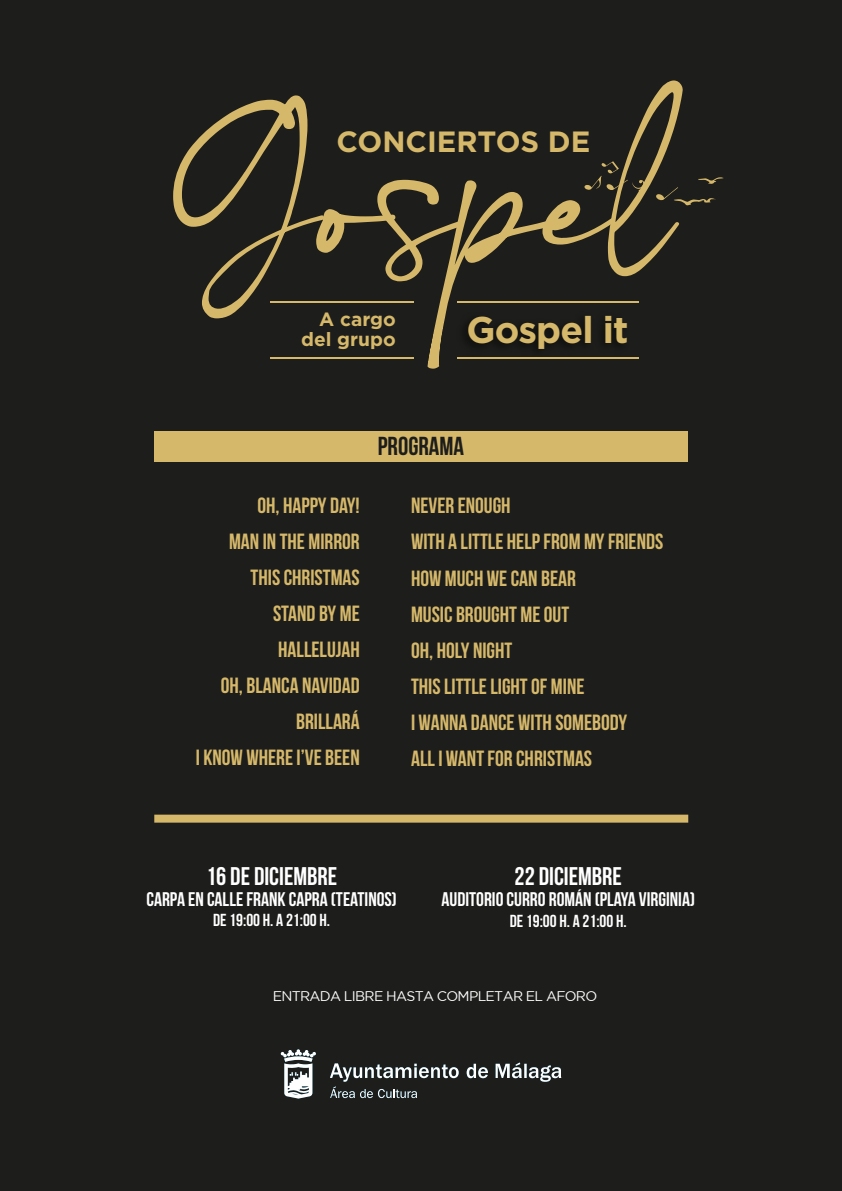
<style>
.page{position:relative;width:842px;height:1191px;background:#1d1d1b}
.page>*{position:absolute;margin:0;border:0;box-sizing:border-box;transform-origin:0 0}
.t1{font:251px "Charlotte";color:#d6b86a}
.t2{font:700 37.2px "Gotham";letter-spacing:-.025em;color:#d6b86a}
.t3{font:700 29.2px "Gotham";color:#d6b86a}
.t4{font:26px "Bebas Neue";color:#1d1d1b}
.t5{font:25.6px "Bebas Neue";color:#fff}
.t6{font:22px/36px "Bebas Neue";color:#d6b86a}
.t7{font:19.8px "Bebas Neue";color:#fff}
.t8{font:700 19.2px/19.2px "Gotham";color:#d6b86a;text-align:right}
.t9{font:17.4px "Bebas Neue";color:#fff}
.t10{font:14px "Gotham";letter-spacing:-.05em;color:#fff}
</style>
<div class="page">
<div style="left:154px;top:431px;width:534px;height:30px;background:#d6b86a"></div>
<img style="left:457px;top:325px;width:162px;height:34px">
<hr style="left:458px;top:357px;width:181px;height:2px;background:#d6b86a">
<hr style="left:458px;top:301px;width:181px;height:2px;background:#d6b86a">
<hr style="left:271px;top:357px;width:143px;height:2px;background:#d6b86a">
<hr style="left:271px;top:301px;width:143px;height:2px;background:#d6b86a">
<svg style="left:330px;top:1062px;width:231px;height:36px"></svg>
<svg style="left:281px;top:1049px;width:35px;height:49px"></svg>
<svg style="left:584px;top:161px;width:60px;height:31px"></svg>
<svg style="left:656px;top:177px;width:68px;height:28px"></svg>
<div style="left:154px;top:814px;width:534px;height:8px;background:#d6b86a"></div>
<h1 class="t1" style="left:169px;top:55px;width:507px">Gospel</h1>
<h3 class="t3" style="left:336px;top:122px;width:255px">CONCIERTOS DE</h3>
<p class="t8" style="left:301px;top:310px;width:96px">A cargo del grupo</p>
<h2 class="t2" style="left:466px;top:305px;width:164px">Gospel it</h2>
<p class="t6" style="left:196px;top:487px;width:165px;text-align:right">OH, HAPPY DAY!<br>MAN IN THE MIRROR<br>THIS CHRISTMAS<br>STAND BY ME<br>HALLELUJAH<br>OH, BLANCA NAVIDAD<br>BRILLARÁ<br>I KNOW WHERE I’VE BEEN</p>
<p class="t4" style="left:378px;top:432px;width:88px">PROGRAMA</p>
<p class="t6" style="left:411px;top:487px;width:254px">NEVER ENOUGH<br>WITH A LITTLE HELP FROM MY FRIENDS<br>HOW MUCH WE CAN BEAR<br>MUSIC BROUGHT ME OUT<br>OH, HOLY NIGHT<br>THIS LITTLE LIGHT OF MINE<br>I WANNA DANCE WITH SOMEBODY<br>ALL I WANT FOR CHRISTMAS</p>
<p class="t5" style="left:206px;top:861px;width:133px">16 DE DICIEMBRE</p>
<p class="t7" style="left:146px;top:888px;width:252px">CARPA EN CALLE FRANK CAPRA (TEATINOS)</p>
<p class="t9" style="left:213px;top:911px;width:119px">DE 19:00 H. A 21:00 H.</p>
<p class="t5" style="left:515px;top:862px;width:109px">22 DICIEMBRE</p>
<p class="t7" style="left:441px;top:888px;width:255px">AUDITORIO CURRO ROMÁN (PLAYA VIRGINIA)</p>
<p class="t9" style="left:510px;top:911px;width:119px">DE 19:00 H. A 21:00 H.</p>
<p class="t10" style="left:273px;top:988px;width:326px">ENTRADA LIBRE HASTA COMPLETAR EL AFORO</p>
</div>
